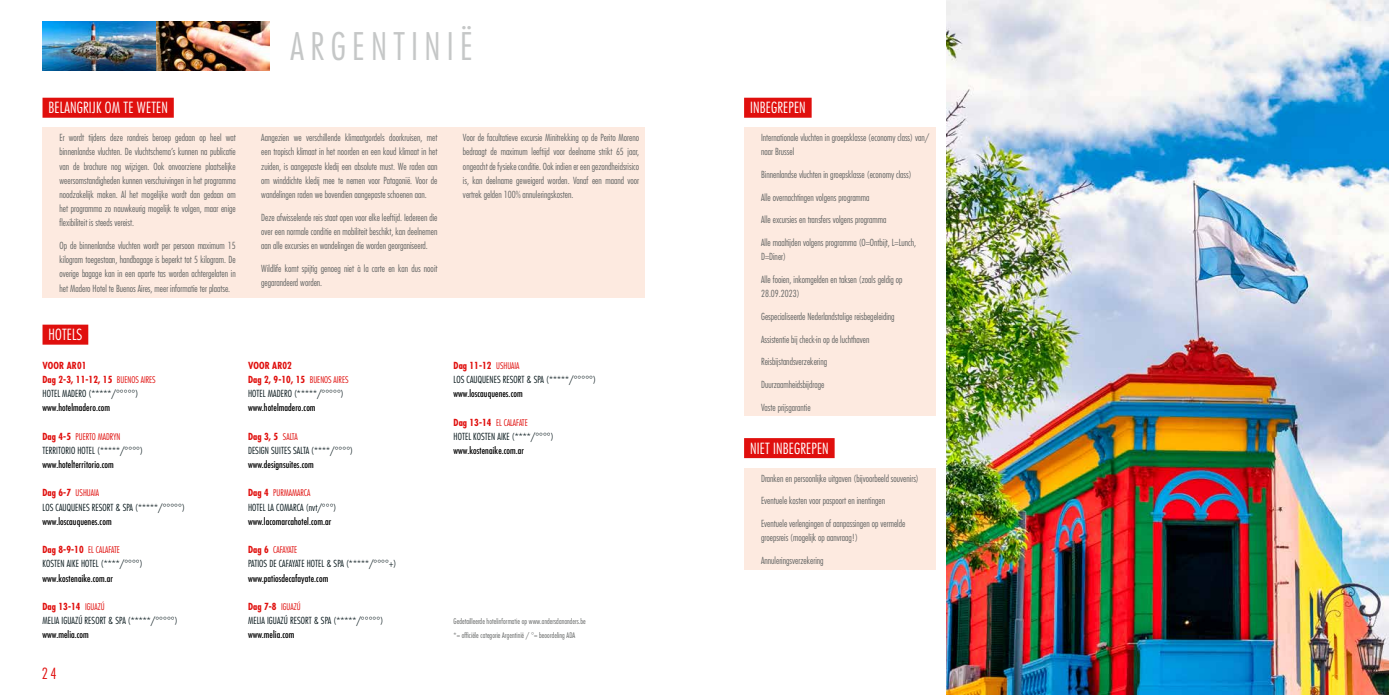
<style>
.page{position:relative;width:1389px;height:695px;background:#fff}
.page>*{position:absolute;margin:0;border:0;box-sizing:border-box;transform-origin:0 0}
.t1{font:300 condensed 37px "Futura Std";letter-spacing:.17em;color:#c5c7c7}
.t2{font:300 condensed 15px "Futura Std";letter-spacing:.01em;color:#fff}
.t3{font:300 condensed 15px "Futura Std";color:#e00f0d}
.t4{font:300 condensed 9.5px/14.2px "Futura Std";color:#626463;text-align:justify}
.t5{font:300 condensed 9.5px/14.2px "Futura Std";letter-spacing:.01em;color:#051519}
.t6{font:condensed 9.5px "Futura Std";letter-spacing:.01em;color:#000}
.t7{font:300 condensed 9px "Futura Std";color:#e00f0d}
.t8{font:300 condensed 9px "Futura Std";letter-spacing:-.035em;color:#e00f0d}
.t9{font:300 condensed 7.5px/14.2px "Futura Std";letter-spacing:.01em;color:#626463}
.s1{font-weight:700;color:#e00f0d}
.s2{font-size:9px;color:#e00f0d}
.s3{font-weight:700;font-size:9.5px}
</style>
<div class="page">
<img style="left:947px;top:0;width:442px;height:694px">
<img style="left:156px;top:21px;width:113px;height:50px">
<img style="left:43px;top:21px;width:113px;height:50px">
<div style="left:43px;top:98px;width:131px;height:20px;background:#e00f0d"></div>
<div style="left:43px;top:128px;width:602px;height:170px;background:#fdeae0"></div>
<div style="left:43px;top:324px;width:45px;height:20px;background:#e00f0d"></div>
<div style="left:744px;top:128px;width:191px;height:288px;background:#fdeae0"></div>
<div style="left:744px;top:468px;width:191px;height:101px;background:#fdeae0"></div>
<div style="left:744px;top:438px;width:91px;height:20px;background:#e00f0d"></div>
<div style="left:744px;top:98px;width:68px;height:20px;background:#e00f0d"></div>
<h1 class="t1" style="left:291px;top:24px;width:184px">ARGENTINIË</h1>
<h2 class="t2" style="left:49px;top:99px;width:121px">BELANGRIJK OM TE WETEN</h2>
<p class="t4" style="left:60px;top:130px;width:178px">Er wordt tijdens deze rondreis beroep gedaan op heel wat binnenlandse vluchten. De vluchtschema’s kunnen na publicatie van de brochure nog wijzigen. Ook onvoorziene plaatselijke weersomstandigheden kunnen verschuivingen in het programma noodzakelijk maken. Al het mogelijke wordt dan gedaan om het programma zo nauwkeurig mogelijk te volgen, maar enige flexibiliteit is steeds vereist.</p>
<p class="t4" style="left:60px;top:238px;width:178px">Op de binnenlandse vluchten wordt per persoon maximum 15 kilogram toegestaan, handbagage is beperkt tot 5 kilogram. De overige bagage kan in een aparte tas worden achtergelaten in het Madero Hotel te Buenos Aires, meer informatie ter plaatse.</p>
<p class="t4" style="left:261px;top:130px;width:178px">Aangezien we verschillende klimaatgordels doorkruisen, met een tropisch klimaat in het noorden en een koud klimaat in het zuiden, is aangepaste kledij een absolute must. We raden aan om winddichte kledij mee te nemen voor Patagonië. Voor de wandelingen raden we bovendien aangepaste schoenen aan.</p>
<p class="t4" style="left:261px;top:210px;width:178px">Deze afwisselende reis staat open voor elke leeftijd. Iedereen die over een normale conditie en mobiliteit beschikt, kan deelnemen aan alle excursies en wandelingen die worden georganiseerd.</p>
<p class="t4" style="left:261px;top:261px;width:178px">Wildlife komt spijtig genoeg niet à la carte en kan dus nooit gegarandeerd worden.</p>
<h2 class="t2" style="left:49px;top:326px;width:35px">HOTELS</h2>
<p class="t5" style="left:43px;top:358px;width:115px"><span class="s1">VOOR AR01<br>Dag 2-3, 11-12, 15</span> <span class="s2">BUENOS AIRES<br></span>HOTEL MADERO (*****/°°°°°)</p>
<p class="t6" style="left:43px;top:402px;width:69px">www.hotelmadero.com</p>
<p class="t7" style="left:43px;top:431px;width:79px"><span class="s3">Dag 4-5</span> PUERTO MADRYN</p>
<p class="t5" style="left:43px;top:443px;width:102px">TERRITORIO HOTEL (*****/°°°°)</p>
<p class="t6" style="left:43px;top:459px;width:73px">www.hotelterritorio.com</p>
<p class="t7" style="left:43px;top:487px;width:58px"><span class="s3">Dag 6-7</span> USHUAIA</p>
<p class="t5" style="left:43px;top:500px;width:144px">LOS CAUQUENES RESORT &amp; SPA (*****/°°°°°)</p>
<p class="t6" style="left:43px;top:515px;width:71px">www.loscauquenes.com</p>
<p class="t7" style="left:43px;top:544px;width:79px"><span class="s3">Dag 8-9-10</span> EL CALAFATE</p>
<p class="t5" style="left:43px;top:556px;width:102px">KOSTEN AIKE HOTEL (****/°°°°)</p>
<p class="t6" style="left:43px;top:572px;width:72px">www.kostenaike.com.ar</p>
<p class="t5" style="left:43px;top:599px;width:137px"><span class="s1">Dag 13-14</span> <span class="s2">IGUAZÚ<br></span>MELIA IGUAZÚ RESORT &amp; SPA (*****/°°°°°)</p>
<p class="t6" style="left:43px;top:629px;width:48px">www.melia.com</p>
<h2 class="t3" style="left:42px;top:664px;width:17px">24</h2>
<p class="t5" style="left:248px;top:358px;width:102px"><span class="s1">VOOR AR02<br>Dag 2, 9-10, 15</span> <span class="s2">BUENOS AIRES<br></span>HOTEL MADERO (*****/°°°°°)</p>
<p class="t6" style="left:248px;top:402px;width:69px">www.hotelmadero.com</p>
<p class="t5" style="left:248px;top:429px;width:107px"><span class="s1">Dag 3, 5</span> <span class="s2">SALTA<br></span>DESIGN SUITES SALTA (****/°°°°)</p>
<p class="t6" style="left:248px;top:459px;width:67px">www.designsuites.com</p>
<p class="t7" style="left:248px;top:487px;width:64px"><span class="s3">Dag 4</span> PURMAMARCA</p>
<p class="t5" style="left:248px;top:500px;width:90px">HOTEL LA COMARCA (nvt/°°°)</p>
<p class="t6" style="left:248px;top:515px;width:85px">www.lacomarcahotel.com.ar</p>
<p class="t8" style="left:248px;top:544px;width:51px"><span class="s3">Dag 6</span> CAFAYATE</p>
<p class="t5" style="left:248px;top:556px;width:150px">PATIOS DE CAFAYATE HOTEL &amp; SPA (*****/°°°°+)</p>
<p class="t6" style="left:248px;top:572px;width:82px">www.patiosdecafayate.com</p>
<p class="t5" style="left:248px;top:599px;width:137px"><span class="s1">Dag 7-8</span> <span class="s2">IGUAZÚ<br></span>MELIA IGUAZÚ RESORT &amp; SPA (*****/°°°°°)</p>
<p class="t6" style="left:248px;top:629px;width:48px">www.melia.com</p>
<p class="t4" style="left:463px;top:130px;width:178px">Voor de facultatieve excursie Minitrekking op de Perito Moreno bedraagt de maximum leeftijd voor deelname strikt 65 jaar, ongeacht de fysieke conditie. Ook indien er een gezondheidsrisico is, kan deelname geweigerd worden. Vanaf een maand voor vertrek gelden 100% annuleringskosten.</p>
<p class="t5" style="left:454px;top:358px;width:144px"><span class="s1">Dag 11-12</span> <span class="s2">USHUAIA<br></span>LOS CAUQUENES RESORT &amp; SPA (*****/°°°°°)</p>
<p class="t6" style="left:454px;top:388px;width:71px">www.loscauquenes.com</p>
<p class="t7" style="left:454px;top:417px;width:76px"><span class="s3">Dag 13-14</span> EL CALAFATE</p>
<p class="t5" style="left:454px;top:429px;width:102px">HOTEL KOSTEN AIKE (****/°°°°)</p>
<p class="t6" style="left:454px;top:444px;width:72px">www.kostenaike.com.ar</p>
<p class="t9" style="left:454px;top:614px;width:134px">Gedetailleerde hotelinformatie op www.andersdananders.be *= officiële categorie Argentinië / °= beoordeling ADA</p>
<h2 class="t2" style="left:750px;top:99px;width:57px">INBEGREPEN</h2>
<p class="t4" style="left:761px;top:130px;width:170px">Internationale vluchten in groepsklasse (economy class) van/ naar Brussel</p>
<p class="t4" style="left:761px;top:167px;width:152px">Binnenlandse vluchten in groepsklasse (economy class)</p>
<p class="t4" style="left:761px;top:190px;width:110px">Alle overnachtingen volgens programma</p>
<p class="t4" style="left:761px;top:213px;width:127px">Alle excursies en transfers volgens programma</p>
<p class="t4" style="left:761px;top:235px;width:157px">Alle maaltijden volgens programma (O=Ontbijt, L=Lunch,<br>D=Diner)</p>
<p class="t4" style="left:761px;top:272px;width:143px">Alle fooien, inkomgelden en taksen (zoals geldig op<br>28.09.2023)</p>
<p class="t4" style="left:761px;top:309px;width:135px">Gespecialiseerde Nederlandstalige reisbegeleiding</p>
<p class="t4" style="left:761px;top:332px;width:110px">Assistentie bij check-in op de luchthaven</p>
<p class="t4" style="left:761px;top:354px;width:67px">Reisbijstandsverzekering</p>
<p class="t4" style="left:761px;top:377px;width:65px">Duurzaamheidsbijdrage</p>
<p class="t4" style="left:761px;top:400px;width:51px">Vaste prijsgarantie</p>
<h2 class="t2" style="left:750px;top:439px;width:80px">NIET INBEGREPEN</h2>
<p class="t4" style="left:761px;top:471px;width:159px">Dranken en persoonlijke uitgaven (bijvoorbeeld souvenirs)</p>
<p class="t4" style="left:761px;top:493px;width:125px">Eventuele kosten voor paspoort en inentingen</p>
<p class="t4" style="left:761px;top:516px;width:146px">Eventuele verlengingen of aanpassingen op vermelde groepsreis (mogelijk op aanvraag!)</p>
<p class="t4" style="left:761px;top:553px;width:64px">Annuleringsverzekering</p>
</div>
